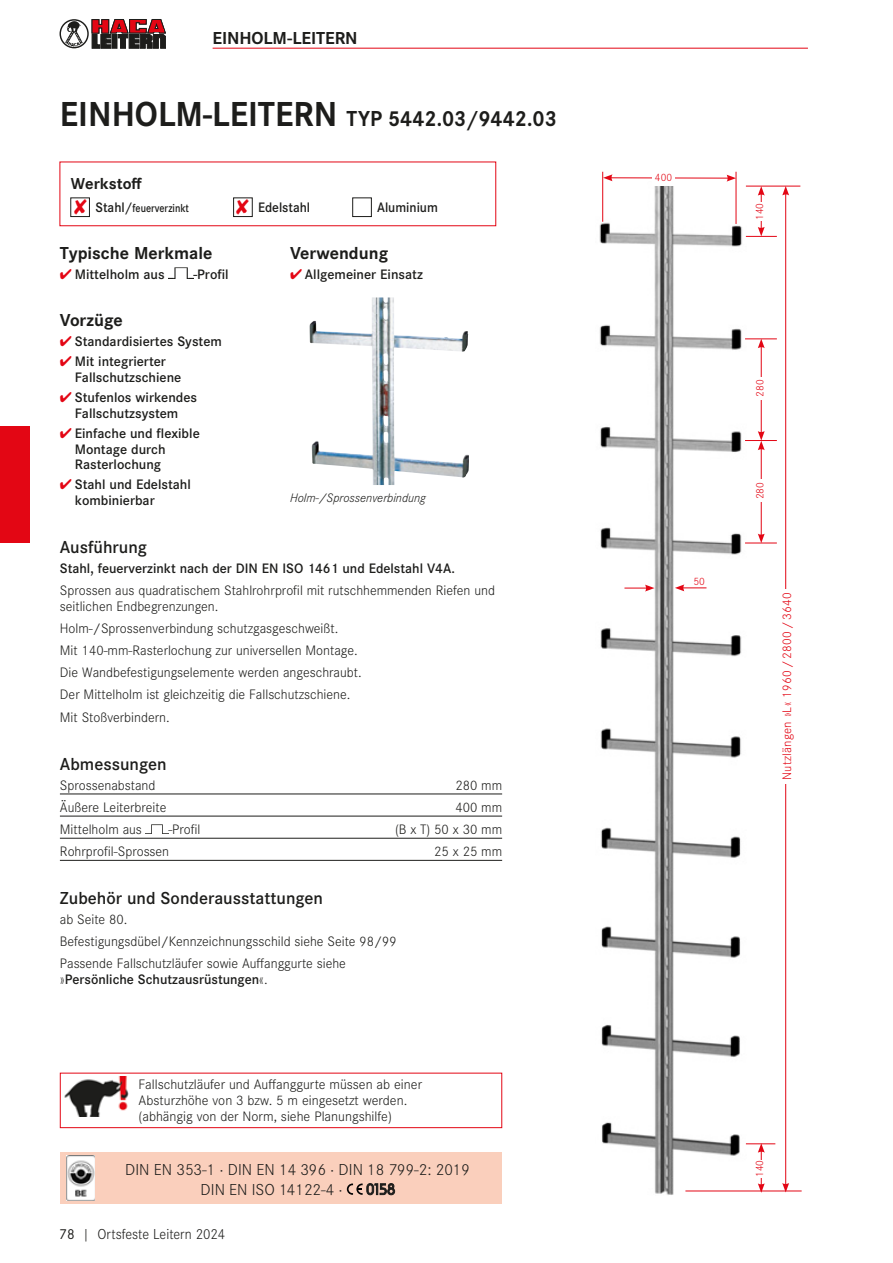
<style>
.page{position:relative;width:893px;height:1263px;background:#fff}
.page>*{position:absolute;margin:0;border:0;box-sizing:border-box;transform-origin:0 0}
.t1{font:700 22.5px "Corporate S";color:#1d1d1b;scale:.95 1}
.t2{font:600 18px "Corporate S";color:#1d1d1b}
.t3{font:700 18px "Corporate S";color:#1d1d1b}
.t4{font:300 16.5px/19.5px "Corporate S";color:#1d1d1b}
.t5{font:700 16.5px "Corporate S";color:#1d1d1b}
.t6{font:300 15px "Corporate S";color:#1d1d1b;scale:.95 1}
.t7{font:300 14.25px/22.2px "Corporate S";color:#1d1d1b}
.t8{font:600 14.25px/20px "Corporate S";color:#1d1d1b}
.t9{font:600 14.25px "Corporate S";color:#1d1d1b;scale:.95 1}
.t10{font:300 12.9px "Corporate S";letter-spacing:.02em;color:#e30614}
.t11{font:italic 300 12.75px "Corporate S";color:#1d1d1b}
.t12{font:600 12px "Corporate S";color:#1d1d1b;scale:.85 1}
.t13{font:300 11.1px "Corporate S";color:#e30614}
.s1{font-size:36px}
.s2{font-size:14.25px}
.s3{font-weight:300}
.s4{font-weight:400}
</style>
<div class="page">
<svg style="left:92px;top:19px;width:74px;height:30px"></svg>
<div style="left:60px;top:19px;width:29px;height:29px;border:1px solid #1d1d1b;border-radius:50%"></div>
<svg style="left:65px;top:21px;width:18px;height:25px"></svg>
<hr style="left:213px;top:48px;width:595px;height:1px;background:#e30614">
<div style="left:0;top:426px;width:30px;height:117px;background:#e30614"></div>
<div style="left:60px;top:1152px;width:441px;height:51px;background:#facfbc"></div>
<svg style="left:347px;top:1183px;width:48px;height:12px"></svg>
<img style="left:67px;top:1156px;width:28px;height:45px">
<img style="left:599px;top:182px;width:201px;height:1013px">
<svg style="left:624px;top:585px;width:30px;height:6px"></svg>
<div style="left:693px;top:577px;width:25px;height:13px;background:#fff"></div>
<svg style="left:675px;top:584px;width:31px;height:7px"></svg>
<hr style="left:785px;top:193px;width:1px;height:992px;background:#e30614">
<svg style="left:782px;top:1183px;width:7px;height:9px"></svg>
<svg style="left:782px;top:187px;width:7px;height:8px"></svg>
<div style="left:777px;top:589px;width:19px;height:194px;background:#fff"></div>
<hr style="left:685px;top:1190px;width:117px;height:1px;background:#e30614">
<hr style="left:610px;top:177px;width:119px;height:1px;background:#e30614">
<svg style="left:603px;top:174px;width:9px;height:7px"></svg>
<svg style="left:727px;top:175px;width:9px;height:7px"></svg>
<hr style="left:602px;top:172px;width:1px;height:50px;background:#e30614">
<hr style="left:736px;top:172px;width:1px;height:52px;background:#e30614">
<div style="left:652px;top:173px;width:23px;height:13px;background:#fff"></div>
<hr style="left:761px;top:448px;width:1px;height:88px;background:#e30614">
<svg style="left:758px;top:534px;width:7px;height:9px"></svg>
<hr style="left:745px;top:543px;width:32px;height:1px;background:#e30614">
<hr style="left:745px;top:440px;width:32px;height:1px;background:#e30614">
<div style="left:756px;top:480px;width:14px;height:22px;background:#fff"></div>
<hr style="left:761px;top:346px;width:1px;height:87px;background:#e30614">
<svg style="left:758px;top:431px;width:7px;height:19px"></svg>
<svg style="left:758px;top:339px;width:7px;height:9px"></svg>
<hr style="left:745px;top:338px;width:32px;height:1px;background:#e30614">
<div style="left:756px;top:377px;width:14px;height:22px;background:#fff"></div>
<hr style="left:746px;top:186px;width:54px;height:1px;background:#e30614">
<hr style="left:746px;top:236px;width:31px;height:1px;background:#e30614">
<hr style="left:761px;top:193px;width:1px;height:36px;background:#e30614">
<svg style="left:758px;top:186px;width:7px;height:10px"></svg>
<svg style="left:758px;top:227px;width:7px;height:9px"></svg>
<div style="left:756px;top:202px;width:12px;height:19px;background:#fff"></div>
<hr style="left:761px;top:1150px;width:1px;height:36px;background:#e30614">
<svg style="left:746px;top:1143px;width:29px;height:10px"></svg>
<svg style="left:758px;top:1183px;width:7px;height:10px"></svg>
<div style="left:756px;top:1160px;width:12px;height:17px;background:#fff"></div>
<div style="left:60px;top:1073px;width:442px;height:55px;border:1px solid #e30614"></div>
<hr style="left:60px;top:794px;width:442px;height:1px;background:#1d1d1b">
<hr style="left:60px;top:816px;width:442px;height:1px;background:#1d1d1b">
<hr style="left:60px;top:838px;width:442px;height:1px;background:#1d1d1b">
<hr style="left:60px;top:860px;width:442px;height:1px;background:#1d1d1b">
<img style="left:146px;top:824px;width:22px;height:10px">
<img style="left:169px;top:267px;width:24px;height:12px">
<img style="left:309px;top:297px;width:160px;height:188px">
<img style="left:64px;top:1076px;width:65px;height:40px">
<div style="left:352px;top:198px;width:20px;height:19px;border:1px solid #1d1d1b"></div>
<div style="left:71px;top:198px;width:19px;height:19px;border:1px solid #1d1d1b"></div>
<div style="left:233px;top:198px;width:19px;height:19px;border:1px solid #1d1d1b"></div>
<svg style="left:74px;top:199px;width:13px;height:1px"></svg>
<svg style="left:236px;top:199px;width:13px;height:1px"></svg>
<p class="t3" style="left:213px;top:30px;width:147px">EINHOLM-LEITERN</p>
<h1 class="t1" style="left:60px;top:110px;width:525px"><span class="s1">EINHOLM-LEITERN</span> TYP 5442.03/9442.03</h1>
<p class="t5" style="left:71px;top:177px;width:73px">Werkstoff</p>
<p class="t12" style="left:96px;top:203px;width:112px"><span class="s2">Stahl/</span>feuerverzinkt</p>
<p class="t9" style="left:258px;top:201px;width:56px">Edelstahl</p>
<p class="t9" style="left:377px;top:201px;width:66px">Aluminium</p>
<p class="t3" style="left:60px;top:246px;width:154px">Typische Merkmale</p>
<p class="t8" style="left:75px;top:265px;width:91px">Mittelholm aus</p>
<p class="t8" style="left:193px;top:265px;width:37px">-Profil</p>
<p class="t3" style="left:60px;top:313px;width:64px">Vorzüge</p>
<p class="t8" style="left:75px;top:333px;width:149px">Standardisiertes System<br>Mit integrierter</p>
<p class="t8" style="left:75px;top:368px;width:124px">Fallschutzschiene<br>Stufenlos wirkendes</p>
<p class="t8" style="left:75px;top:404px;width:127px">Fallschutzsystem<br>Einfache und flexible</p>
<p class="t8" style="left:75px;top:442px;width:92px;line-height:15.8px">Montage durch<br>Rasterlochung</p>
<p class="t8" style="left:75px;top:478px;width:118px;line-height:15.8px">Stahl und Edelstahl kombinierbar</p>
<p class="t3" style="left:290px;top:246px;width:100px">Verwendung</p>
<p class="t8" style="left:305px;top:265px;width:119px">Allgemeiner Einsatz</p>
<p class="t11" style="left:290px;top:493px;width:137px">Holm-/Sprossenverbindung</p>
<p class="t2" style="left:60px;top:540px;width:89px">Ausführung</p>
<p class="t8" style="left:60px;top:559px;width:396px">Stahl, feuerverzinkt nach der DIN EN ISO 1461 und Edelstahl V4A.</p>
<p class="t7" style="left:60px;top:584px;width:437px;line-height:15.8px">Sprossen aus quadratischem Stahlrohrprofil mit rutschhemmenden Riefen und seitlichen Endbegrenzungen.</p>
<p class="t7" style="left:60px;top:618px;width:303px">Holm-/Sprossenverbindung schutzgasgeschweißt.<br>Mit 140-mm-Rasterlochung zur universellen Montage.<br>Die Wandbefestigungselemente werden angeschraubt.<br>Der Mittelholm ist gleichzeitig die Fallschutzschiene.<br>Mit Stoßverbindern.</p>
<p class="t2" style="left:60px;top:756px;width:108px">Abmessungen</p>
<p class="t7" style="left:60px;top:775px;width:97px">Sprossenabstand</p>
<p class="t7" style="left:455px;top:775px;width:48px">280 mm</p>
<p class="t7" style="left:60px;top:797px;width:108px">Äußere Leiterbreite</p>
<p class="t7" style="left:455px;top:797px;width:48px">400 mm</p>
<p class="t7" style="left:60px;top:819px;width:84px">Mittelholm aus</p>
<p class="t7" style="left:168px;top:819px;width:34px">-Profil</p>
<p class="t7" style="left:395px;top:819px;width:109px">(B x T) 50 x 30 mm</p>
<p class="t7" style="left:60px;top:841px;width:111px">Rohrprofil-Sprossen</p>
<p class="t7" style="left:434px;top:841px;width:69px">25 x 25 mm</p>
<p class="t2" style="left:60px;top:891px;width:265px">Zubehör und Sonderausstattungen</p>
<p class="t7" style="left:60px;top:909px;width:338px">ab Seite 80.<br>Befestigungsdübel/Kennzeichnungsschild siehe Seite 98/99<br>Passende Fallschutzläufer sowie Auffanggurte siehe</p>
<p class="t8" style="left:60px;top:970px;width:209px"><span class="s3">»</span>Persönliche Schutzausrüstungen<span class="s3">«.</span></p>
<p class="t7" style="left:139px;top:1078px;width:285px;line-height:15.8px">Fallschutzläufer und Auffanggurte müssen ab einer<br>Absturzhöhe von 3 bzw. 5 m eingesetzt werden. (abhängig von der Norm, siehe Planungshilfe)</p>
<p class="t4" style="left:201px;top:1161px;width:271px;text-indent:-75px">DIN EN 353-1 · DIN EN 14 396 · DIN 18 799-2: 2019<br>DIN EN ISO 14122-4 ·</p>
<p class="t6" style="left:60px;top:1228px;width:176px"><span class="s4">78</span> | Ortsfeste Leitern 2024</p>
<p class="t13" style="left:655px;top:173px;width:19px">400</p>
<p class="t13" style="left:755px;top:220px;width:19px;rotate:-90deg">140</p>
<p class="t13" style="left:693px;top:577px;width:13px">50</p>
<p class="t13" style="left:756px;top:397px;width:19px;rotate:-90deg">280</p>
<p class="t13" style="left:756px;top:499px;width:19px;rotate:-90deg">280</p>
<p class="t10" style="left:782px;top:780px;width:189px;rotate:-90deg">Nutzlängen »L« 1960 / 2800 /3640</p>
<p class="t13" style="left:755px;top:1177px;width:19px;rotate:-90deg">140</p>
</div>
